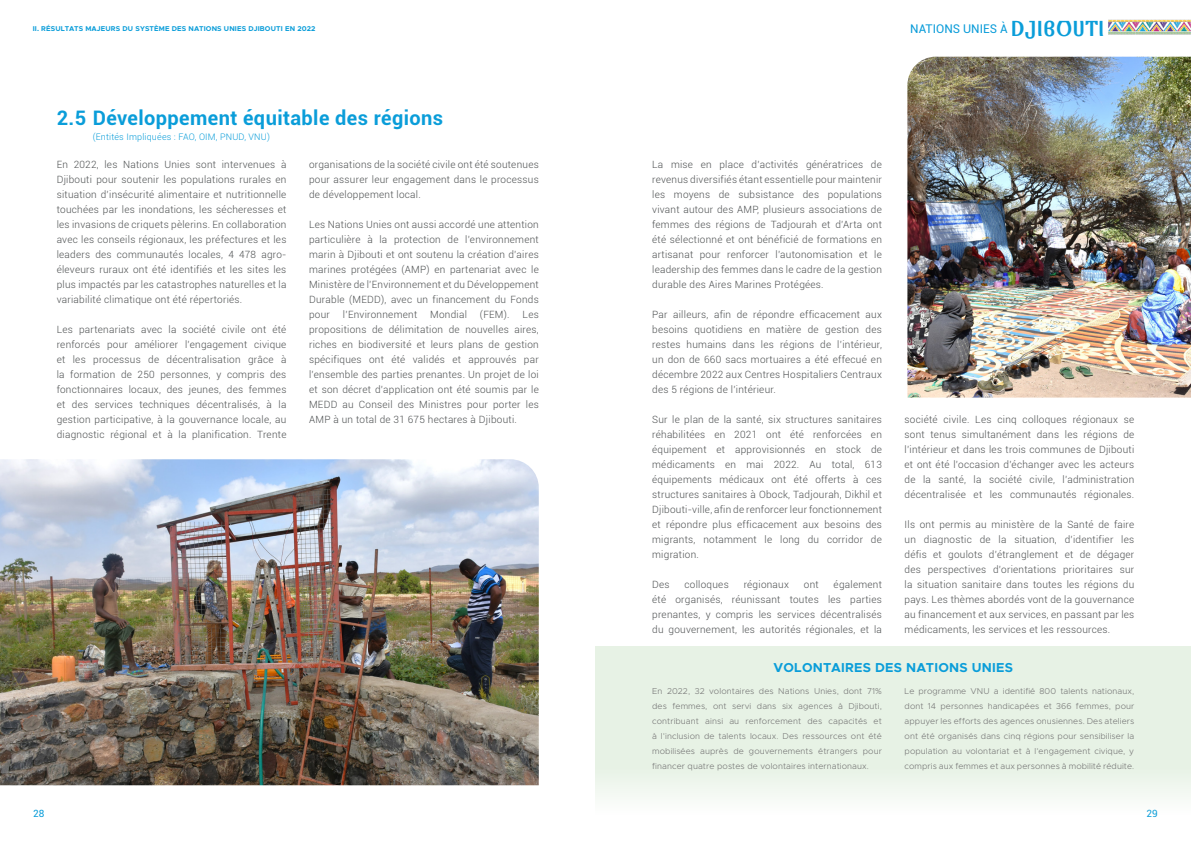
<style>
.page{position:relative;width:1191px;height:842px;background:#fff}
.page>*{position:absolute;margin:0;border:0;box-sizing:border-box;transform-origin:0 0}
.t1{font:700 20px "Roboto";letter-spacing:.02em;color:#0a9dd9}
.t2{font:700 13px "Metropolis";letter-spacing:.02em;color:#0a9dd9}
.t3{font:12px "Roboto";color:#0a9cd9}
.t4{font:300 10px/15px "Roboto";letter-spacing:.025em;color:#4c4f50;text-align:justify}
.t5{font:10px "Roboto";color:#0a9dd9}
.t6{font:300 9px "Roboto";letter-spacing:.02em;color:#0a9dd9}
.t7{font:300 8.5px/15px "Metropolis";letter-spacing:.01em;color:#777;text-align:justify}
.t8{font:700 7px "Metropolis";letter-spacing:.02em;color:#0a9dd9}
.s1{font-family:"Amharareduced";font-size:20px;color:#0a9dd9}
</style>
<div class="page">
<img style="left:1108px;top:19px;width:83px;height:16px">
<img style="left:907px;top:57px;width:284px;height:341px">
<img style="left:0;top:459px;width:539px;height:326px">
<div style="left:595px;top:646px;width:596px;height:196px;background:linear-gradient(to bottom,#e0eedd,#fafcfa)"></div>
<p class="t8" style="left:33px;top:24px;width:284px">II. RÉSULTATS MAJEURS DU SYSTÈME DES NATIONS UNIES DJIBOUTI EN 2022</p>
<p class="t1" style="left:57px;top:104px;width:388px">2.5 Développement équitable des régions</p>
<p class="t6" style="left:93px;top:130px;width:179px">(Entités Impliquées : FAO, OIM, PNUD, VNU)</p>
<p class="t4" style="left:57px;top:156px;width:231px">En 2022, les Nations Unies sont intervenues à Djibouti pour soutenir les populations rurales en situation d’insécurité alimentaire et nutritionnelle touchées par les inondations, les sécheresses et les invasions de criquets pèlerins. En collaboration avec les conseils régionaux, les préfectures et les leaders des communautés locales, 4 478 agro&shy;éleveurs ruraux ont été identifiés et les sites les plus impactés par les catastrophes naturelles et la variabilité climatique ont été répertoriés.</p>
<p class="t4" style="left:57px;top:321px;width:231px">Les partenariats avec la société civile ont été renforcés pour améliorer l’engagement civique et les processus de décentralisation grâce à la formation de 250 personnes, y compris des fonctionnaires locaux, des jeunes, des femmes et des services techniques décentralisés, à la gestion participative, à la gouvernance locale, au diagnostic régional et à la planification. Trente</p>
<p class="t4" style="left:309px;top:156px;width:231px">organisations de la société civile ont été soutenues pour assurer leur engagement dans le processus de développement local.</p>
<p class="t4" style="left:309px;top:216px;width:231px">Les Nations Unies ont aussi accordé une attention particulière à la protection de l’environnement marin à Djibouti et ont soutenu la création d’aires marines protégées (AMP) en partenariat avec le Ministère de l’Environnement et du Développement Durable (MEDD), avec un financement du Fonds pour</p>
<p class="t4" style="left:343px;top:306px;width:76px">l’Environnement</p>
<p class="t4" style="left:430px;top:306px;width:38px">Mondial</p>
<p class="t4" style="left:480px;top:306px;width:31px">(FEM).</p>
<p class="t4" style="left:309px;top:306px;width:231px;text-indent:213px">Les propositions de délimitation de nouvelles aires, riches en biodiversité et leurs plans de gestion spécifiques ont été validés et approuvés par l’ensemble des parties prenantes. Un projet de loi et son décret d’application ont été soumis par le MEDD au Conseil des Ministres pour porter les AMP à un total de 31 675 hectares à Djibouti.</p>
<p class="t3" style="left:910px;top:20px;width:197px">NATIONS UNIES À <span class="s1">DJIBOUTI</span></p>
<p class="t4" style="left:652px;top:156px;width:231px">La mise en place d’activités génératrices de revenus diversifiés étant essentielle pour maintenir les moyens de subsistance des populations vivant autour des AMP, plusieurs associations de femmes des régions de Tadjourah et d’Arta ont été sélectionné et ont bénéficié de formations en artisanat pour renforcer l’autonomisation et le leadership des femmes dans le cadre de la gestion durable des Aires Marines Protégées.</p>
<p class="t4" style="left:652px;top:306px;width:231px">Par ailleurs, afin de répondre efficacement aux besoins quotidiens en matière de gestion des restes humains dans les régions de l’intérieur, un don de 660 sacs mortuaires a été effecué en décembre 2022 aux Centres Hospitaliers Centraux des 5 régions de l’intérieur.</p>
<p class="t4" style="left:652px;top:411px;width:231px">Sur le plan de la santé, six structures sanitaires réhabilitées en 2021 ont été renforcées en équipement et approvisionnés en stock de médicaments en mai 2022. Au total, 613 équipements médicaux ont été offerts à ces structures sanitaires à Obock, Tadjourah, Dikhil et Djibouti-ville, afin de renforcer leur fonctionnement et répondre plus efficacement aux besoins des migrants, notamment le long du corridor de migration.</p>
<p class="t4" style="left:652px;top:576px;width:19px">Des</p>
<p class="t4" style="left:684px;top:576px;width:46px">colloques</p>
<p class="t4" style="left:743px;top:576px;width:47px">régionaux</p>
<p class="t4" style="left:804px;top:576px;width:16px">ont</p>
<p class="t4" style="left:652px;top:576px;width:231px;text-indent:181px">également été organisés, réunissant toutes les parties prenantes, y compris les services décentralisés du gouvernement, les autorités régionales, et la</p>
<p class="t4" style="left:904px;top:411px;width:231px">société civile. Les cinq colloques régionaux se sont tenus simultanément dans les régions de l’intérieur et dans les trois communes de Djibouti et ont été l’occasion d’échanger avec les acteurs de la santé, la société civile, l’administration décentralisée et les communautés régionales.</p>
<p class="t4" style="left:904px;top:516px;width:231px">Ils ont permis au ministère de la Santé de faire un diagnostic de la situation, d’identifier les défis et goulots d’étranglement et de dégager des perspectives d’orientations prioritaires sur la situation sanitaire dans toutes les régions du pays. Les thèmes abordés vont de la gouvernance au financement et aux services, en passant par les médicaments, les services et les ressources.</p>
<p class="t2" style="left:773px;top:660px;width:241px">VOLONTAIRES DES NATIONS UNIES</p>
<p class="t7" style="left:652px;top:683px;width:231px">En 2022, 32 volontaires des Nations Unies, dont 71% des femmes, ont servi dans six agences à Djibouti, contribuant ainsi au renforcement des capacités et à l’inclusion de talents locaux. Des ressources ont été mobilisées auprès de gouvernements étrangers pour financer quatre postes de volontaires internationaux.</p>
<p class="t7" style="left:904px;top:683px;width:231px">Le programme VNU a identifié 800 talents nationaux, dont 14 personnes handicapées et 366 femmes, pour appuyer les efforts des agences onusiennes. Des ateliers ont été organisés dans cinq régions pour sensibiliser la population au volontariat et à l’engagement civique, y compris aux femmes et aux personnes à mobilité réduite.</p>
<p class="t5" style="left:33px;top:807px;width:13px">28</p>
<p class="t5" style="left:1146px;top:807px;width:13px">29</p>
</div>
